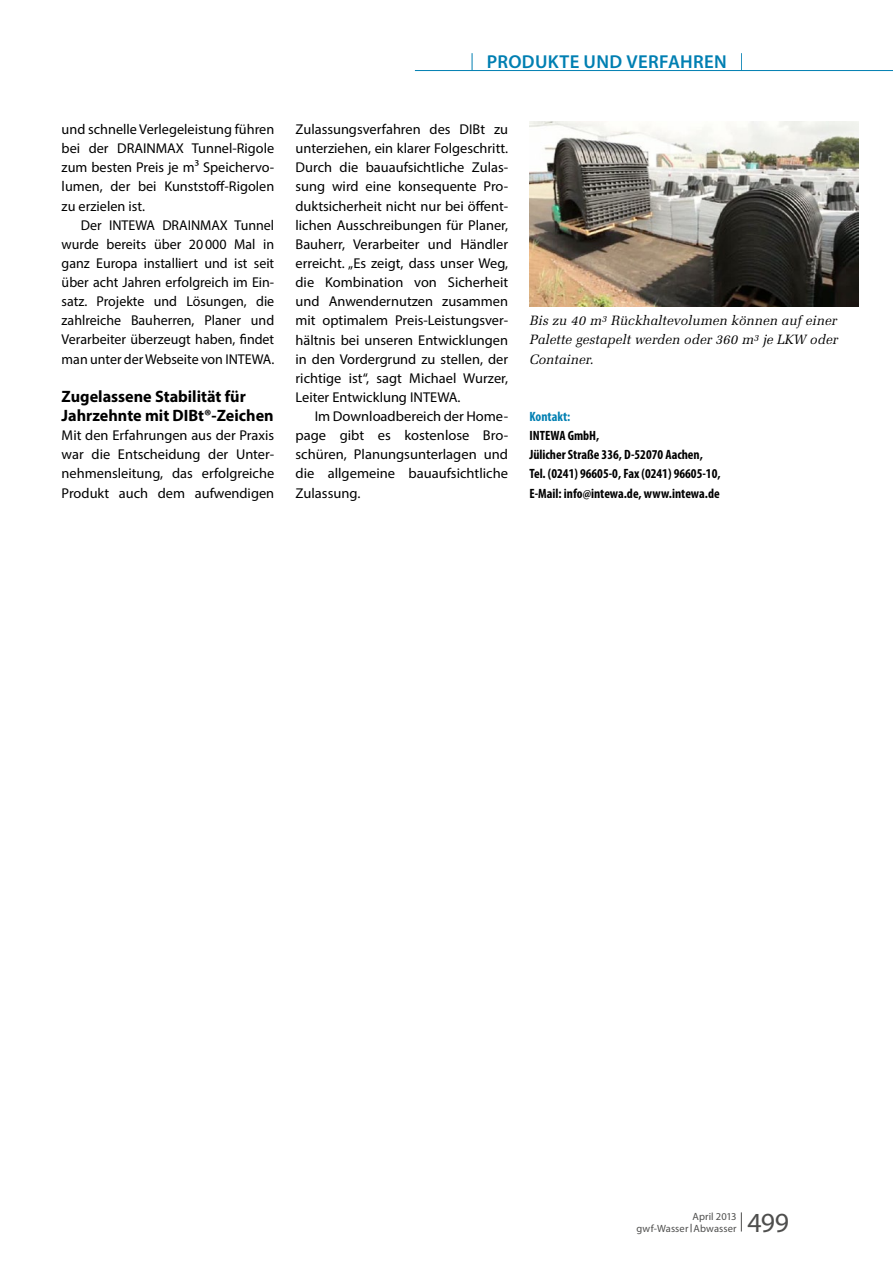
<style>
.page{position:relative;width:893px;height:1263px;background:#fff}
.page>*{position:absolute;margin:0;border:0;box-sizing:border-box;transform-origin:0 0}
.t1{font:27.75px "Myriad Pro";color:#4e4e4d}
.t2{font:600 18.75px "Myriad Pro";letter-spacing:.02em;color:#007fb2}
.t3{font:700 16.5px/19.2px "Myriad Pro";color:#000}
.t4{font:14.25px/19.2px "Myriad Pro";color:#000;text-align:justify}
.t5{font:700 condensed 13.5px/19.2px "Myriad Pro";color:#000}
.t6{font:italic 13.5px/19.2px "Melior LT Std";color:#000;text-align:justify}
.t7{font:700 condensed 13.5px "Myriad Pro";color:#007fb2}
.t8{font:10.5px/11.7px "Myriad Pro";letter-spacing:.01em;color:#4e4e4d;text-align:right}
</style>
<div class="page">
<svg style="left:741px;top:1212px;width:1px;height:19px"></svg>
<hr style="left:415px;top:70px;width:478px;height:1px;background:#007fb2">
<svg style="left:472px;top:53px;width:1px;height:17px"></svg>
<svg style="left:741px;top:53px;width:1px;height:17px"></svg>
<img style="left:529px;top:121px;width:330px;height:185px">
<h2 class="t2" style="left:487px;top:50px;width:241px">PRODUKTE UND VERFAHREN</h2>
<p class="t4" style="left:62px;top:119px;width:214px">und schnelle Verlegeleistung führen bei der DRAINMAX Tunnel-Rigole zum besten Preis je m³ Speichervo&shy;lumen, der bei Kunststoff-Rigolen zu erzielen ist.</p>
<p class="t4" style="left:62px;top:215px;width:214px;text-indent:19px">Der INTEWA DRAINMAX Tunnel wurde bereits über 20000 Mal in ganz Europa installiert und ist seit über acht Jahren erfolgreich im Ein&shy;satz. Projekte und Lösungen, die zahlreiche Bauherren, Planer und Verarbeiter überzeugt haben, findet man unter der Webseite von INTEWA.</p>
<p class="t3" style="left:62px;top:386px;width:214px">Zugelassene Stabilität für<br>Jahrzehnte mit DIBt®-Zeichen</p>
<p class="t4" style="left:62px;top:425px;width:214px">Mit den Erfahrungen aus der Praxis war die Entscheidung der Unter&shy;nehmensleitung, das erfolgreiche Produkt auch dem aufwendigen</p>
<p class="t4" style="left:296px;top:119px;width:214px">Zulassungsverfahren des DIBt zu unterziehen, ein klarer Folgeschritt.<br>Durch die bauaufsichtliche Zulas&shy;sung wird eine konsequente Pro&shy;duktsicherheit nicht nur bei öffent&shy;lichen Ausschreibungen für Planer, Bauherr, Verarbeiter und Händler erreicht. „Es zeigt, dass unser Weg, die Kombination von Sicherheit und Anwendernutzen zusammen mit optimalem Preis-Leistungsver&shy;hältnis bei unseren Entwicklungen in den Vordergrund zu stellen, der richtige ist“, sagt Michael Wurzer, Leiter Entwicklung INTEWA.</p>
<p class="t4" style="left:296px;top:406px;width:214px;text-indent:19px">Im Downloadbereich der Home&shy;page gibt es kostenlose Bro&shy;schüren, Planungsunterlagen und die allgemeine bauaufsichtliche Zulassung.</p>
<p class="t7" style="left:529px;top:408px;width:42px">Kontakt:</p>
<p class="t6" style="left:529px;top:311px;width:310px">Bis zu 40 m<sup>3</sup> Rückhaltevolumen können auf einer Palette gestapelt werden oder 360 m<sup>3</sup> je LKW oder Container.</p>
<p class="t5" style="left:529px;top:426px;width:193px">INTEWA GmbH,<br>Jülicher Straße 336, D-52070 Aachen, Tel. (0241) 96605-0, Fax (0241) 96605-10, E-Mail: info@intewa.de, www.intewa.de</p>
<p class="t8" style="left:636px;top:1210px;width:102px">April 2013<br>gwf-Wasser Abwasser</p>
<h1 class="t1" style="left:747px;top:1205px;width:43px">499</h1>
</div>
